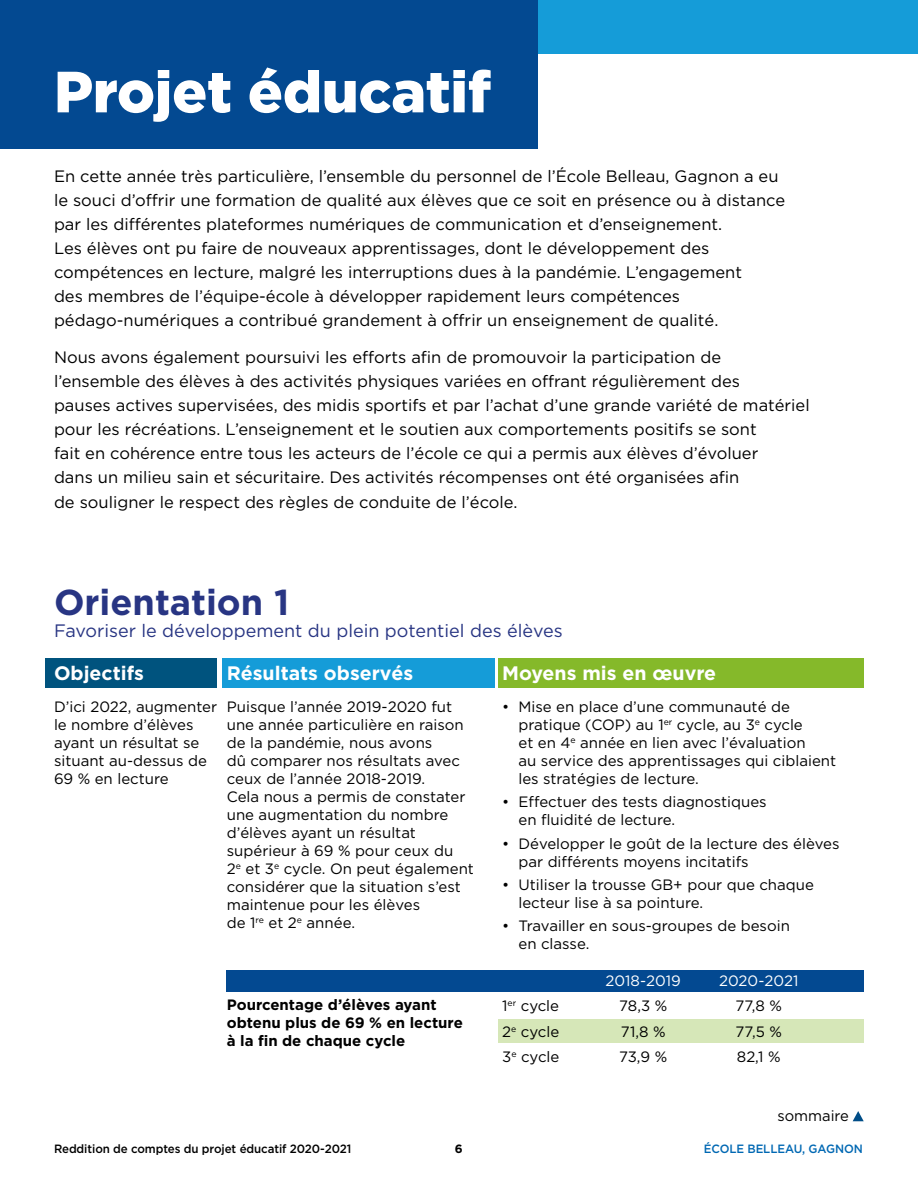
<style>
.page{position:relative;width:918px;height:1188px;background:#fff}
.page>*{position:absolute;margin:0;border:0;box-sizing:border-box;transform-origin:0 0}
.t1{font:900 58.05px "Gotham";letter-spacing:-.005em;color:#fff}
.t2{font:700 36px "Gotham";color:#283583}
.t3{font:700 19.5px "Gotham";color:#fff}
.t4{font:18px "Gotham";color:#283583}
.t5{font:16.5px/24px "Gotham";color:#000}
.t6{font:15px/18px "Gotham";color:#000}
.t7{font:700 15px/18px "Gotham";color:#000}
.t8{font:15px "Gotham";color:#fff}
.t9{font:500 12px "Gotham";letter-spacing:-.005em;color:#000;scale:.96 1}
.t10{font:500 12px "Gotham";letter-spacing:-.005em;color:#0068b3;scale:.96 1}
.t11{font:700 12px "Gotham";color:#000}
</style>
<div class="page">
<div style="left:0;top:0;width:918px;height:54px;background:#159cd8"></div>
<div style="left:0;top:0;width:538px;height:148px;background:#034991"></div>
<div style="left:499px;top:1019px;width:365px;height:24px;background:#d6e7b8"></div>
<div style="left:227px;top:970px;width:637px;height:21px;background:#034991"></div>
<div style="left:45px;top:659px;width:172px;height:29px;background:#00537e"></div>
<div style="left:222px;top:659px;width:273px;height:29px;background:#159cd8"></div>
<div style="left:499px;top:659px;width:365px;height:29px;background:#85b92a"></div>
<svg style="left:853px;top:1111px;width:11px;height:10px"></svg>
<h1 class="t1" style="left:54px;top:58px;width:439px">Projet éducatif</h1>
<p class="t5" style="left:54px;top:164px;width:733px">En cette année très particulière, l’ensemble du personnel de l’École Belleau, Gagnon a eu le souci d’offrir une formation de qualité aux élèves que ce soit en présence ou à distance par les différentes plateformes numériques de communication et d’enseignement.<br>Les élèves ont pu faire de nouveaux apprentissages, dont le développement des compétences en lecture, malgré les interruptions dues à la pandémie. L’engagement<br>des membres de l’équipe-école à développer rapidement leurs compétences pédago-numériques a contribué grandement à offrir un enseignement de qualité.</p>
<p class="t5" style="left:54px;top:345px;width:757px">Nous avons également poursuivi les efforts afin de promouvoir la participation de l’ensemble des élèves à des activités physiques variées en offrant régulièrement des<br>pauses actives supervisées, des midis sportifs et par l’achat d’une grande variété de matériel pour les récréations. L’enseignement et le soutien aux comportements positifs se sont<br>fait en cohérence entre tous les acteurs de l’école ce qui a permis aux élèves d’évoluer<br>dans un milieu sain et sécuritaire. Des activités récompenses ont été organisées afin<br>de souligner le respect des règles de conduite de l’école.</p>
<h2 class="t2" style="left:54px;top:582px;width:237px">Orientation 1</h2>
<p class="t4" style="left:54px;top:620px;width:510px">Favoriser le développement du plein potentiel des élèves</p>
<p class="t3" style="left:54px;top:662px;width:91px">Objectifs</p>
<p class="t6" style="left:54px;top:697px;width:165px">D’ici 2022, augmenter le nombre d’élèves ayant un résultat se situant au-dessus de<br>69 % en lecture</p>
<p class="t3" style="left:227px;top:662px;width:188px">Résultats observés</p>
<p class="t6" style="left:227px;top:697px;width:249px">Puisque l’année 2019-2020 fut une année particulière en raison de la pandémie, nous avons<br>dû comparer nos résultats avec ceux de l’année 2018-2019.<br>Cela nous a permis de constater une augmentation du nombre d’élèves ayant un résultat supérieur à 69 % pour ceux du<br>2<sup>e</sup> et 3<sup>e</sup> cycle. On peut également considérer que la situation s’est maintenue pour les élèves<br>de 1<sup>re</sup> et 2<sup>e</sup> année.</p>
<p class="t7" style="left:227px;top:995px;width:238px">Pourcentage d’élèves ayant obtenu plus de 69 % en lecture à la fin de chaque cycle</p>
<p class="t3" style="left:502px;top:662px;width:215px">Moyens mis en œuvre</p>
<p class="t6" style="left:518px;top:697px;width:319px;text-indent:-16px">• Mise en place d’une communauté de pratique (COP) au 1<sup>er</sup> cycle, au 3<sup>e</sup> cycle<br>et en 4<sup>e</sup> année en lien avec l’évaluation<br>au service des apprentissages qui ciblaient les stratégies de lecture.</p>
<p class="t6" style="left:518px;top:793px;width:250px;text-indent:-16px">• Effectuer des tests diagnostiques en fluidité de lecture.</p>
<p class="t6" style="left:518px;top:834px;width:323px;text-indent:-16px">• Développer le goût de la lecture des élèves par différents moyens incitatifs</p>
<p class="t6" style="left:518px;top:875px;width:297px;text-indent:-16px">• Utiliser la trousse GB+ pour que chaque lecteur lise à sa pointure.</p>
<p class="t6" style="left:518px;top:917px;width:273px;text-indent:-16px">• Travailler en sous-groupes de besoin en classe.</p>
<p class="t8" style="left:606px;top:972px;width:77px">2018-2019</p>
<p class="t8" style="left:719px;top:972px;width:81px">2020-2021</p>
<p class="t6" style="left:502px;top:996px;width:58px">1<sup>er</sup> cycle</p>
<p class="t6" style="left:619px;top:996px;width:50px">78,3 %</p>
<p class="t6" style="left:736px;top:996px;width:48px">77,8 %</p>
<p class="t6" style="left:502px;top:1022px;width:58px">2<sup>e</sup> cycle</p>
<p class="t6" style="left:621px;top:1022px;width:46px">71,8 %</p>
<p class="t6" style="left:736px;top:1022px;width:48px">77,5 %</p>
<p class="t6" style="left:502px;top:1047px;width:59px">3<sup>e</sup> cycle</p>
<p class="t6" style="left:619px;top:1047px;width:50px">73,9 %</p>
<p class="t6" style="left:737px;top:1047px;width:45px">82,1 %</p>
<p class="t6" style="left:777px;top:1107px;width:73px">sommaire</p>
<p class="t9" style="left:54px;top:1142px;width:311px">Reddition de comptes du projet éducatif 2020-2021</p>
<p class="t11" style="left:455px;top:1142px;width:9px">6</p>
<p class="t10" style="left:704px;top:1142px;width:167px">ÉCOLE BELLEAU, GAGNON</p>
</div>
